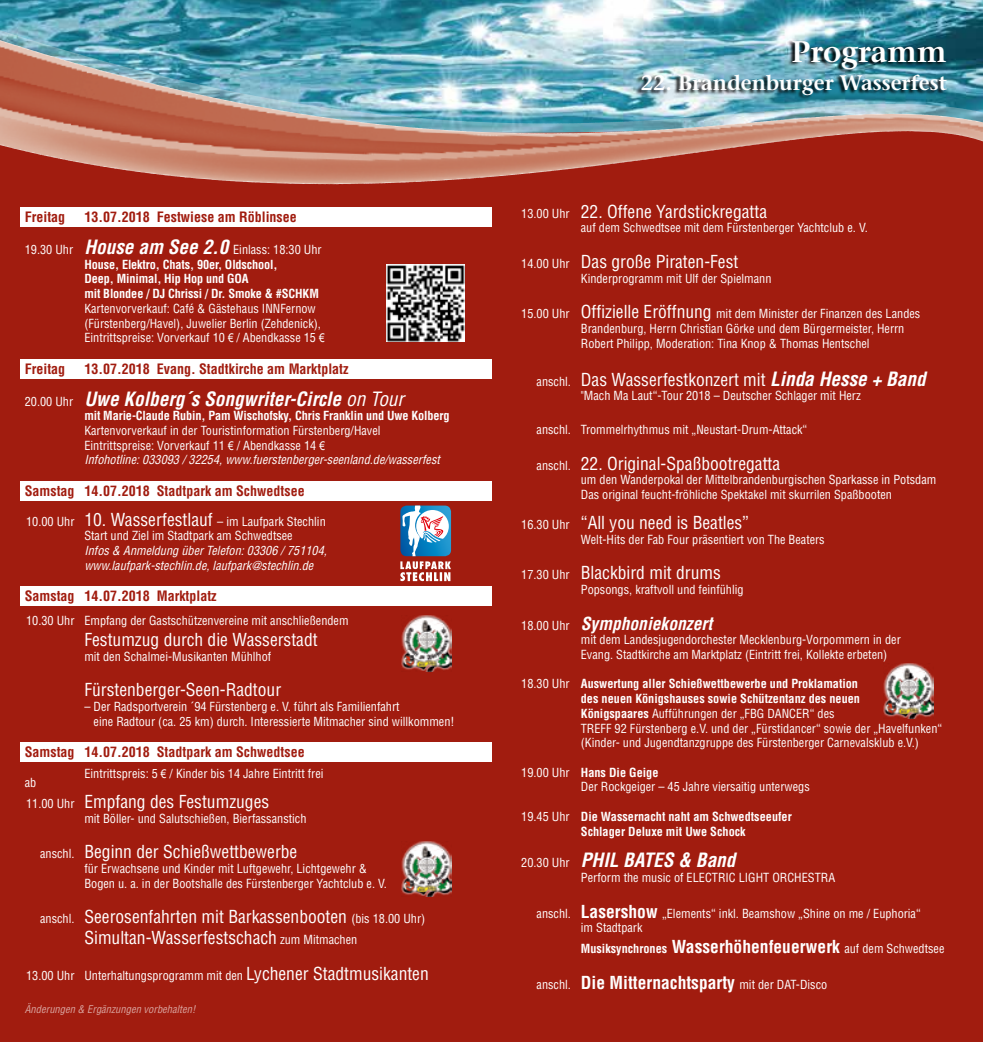
<style>
.page{position:relative;width:983px;height:1042px;background:#fff}
.page>*{position:absolute;margin:0;border:0;box-sizing:border-box;transform-origin:0 0}
.t1{font:600 29.75px "Stone Serif";color:#fff}
.t2{font:600 21px "Stone Serif";color:#fff}
.t3{font:italic 700 condensed 19.25px "Helvetica";color:#fff}
.t4{font:condensed 17.5px/21px "Helvetica";color:#fff}
.t5{font:700 condensed 17.5px "Helvetica";color:#fff}
.t6{font:italic 700 condensed 17.5px "Helvetica";color:#fff}
.t7{font:700 condensed 14px "Helvetica";color:#a11c0f}
.t8{font:condensed 12.25px/14.7px "Helvetica";color:#fff}
.t9{font:700 condensed 12.25px/14.7px "Helvetica";letter-spacing:-.01em;color:#fff}
.t10{font:italic condensed 12.25px/14.7px "Helvetica";color:#fff}
.t11{font:italic condensed 10.5px "Helvetica";color:#fff}
.s1{font-weight:400}
.s2{font-style:italic;font-size:19.25px}
.s3{font-family:"Arial Narrow";font-stretch:normal}
.s4{font-weight:400;font-style:normal;font-size:12.25px}
.s5{font-style:italic}
.s6{font-size:17.5px}
.s7{font-size:12.25px}
.s8{font-weight:700;font-style:italic;font-size:19.25px}
.s9{font-weight:700}
.s10{font-weight:700;font-size:17.5px}
.s11{font-weight:400;font-size:12.25px}
</style>
<div class="page">
<img style="left:0;top:0;width:982px;height:126px">
<div style="left:0;top:126px;width:982px;height:916px;background:#a11c0f"></div>
<img style="left:0;top:101px;width:34px;height:42px">
<img style="left:0;top:145px;width:39px;height:9px">
<div style="left:20px;top:207px;width:471px;height:20px;background:#fff"></div>
<div style="left:20px;top:481px;width:471px;height:20px;background:#fff"></div>
<div style="left:20px;top:586px;width:471px;height:20px;background:#fff"></div>
<div style="left:20px;top:359px;width:471px;height:19px;background:#fff"></div>
<div style="left:635px;top:40px;width:310px;height:60px;background:#000;opacity:.95"></div>
<svg style="left:400px;top:505px;width:51px;height:76px"></svg>
<img style="left:401px;top:841px;width:50px;height:56px">
<img style="left:401px;top:616px;width:50px;height:55px">
<img style="left:883px;top:663px;width:50px;height:56px">
<div style="left:20px;top:742px;width:471px;height:20px;background:#fff"></div>
<img style="left:386px;top:264px;width:78px;height:78px">
<p class="t7" style="left:25px;top:209px;width:42px">Freitag</p>
<p class="t7" style="left:84px;top:209px;width:214px">13.07.2018 Festwiese am Röblinsee</p>
<p class="t9" style="left:84px;top:242px;width:239px;text-indent:-60px"><span class="s1">19.30 Uhr</span> <span class="s2">House am See 2.0</span> <span class="s1">Einlass: 18:30 Uhr </span>House, Elektro, Chats, 90er, Oldschool,<br>Deep, Minimal, Hip Hop und GOA<br>mit Blondee / DJ Chrissi / Dr. Smoke &amp; #SCHKM</p>
<p class="t8" style="left:84px;top:301px;width:242px">Kartenvorverkauf: Café &amp; Gästehaus INNFernow (Fürstenberg/Havel), Juwelier Berlin (Zehdenick),<br>Eintrittspreise: Vorverkauf 10 <span class="s3">€</span> / Abendkasse 15 <span class="s3">€</span></p>
<p class="t7" style="left:25px;top:360px;width:42px">Freitag</p>
<p class="t7" style="left:84px;top:360px;width:266px">13.07.2018 Evang. Stadtkirche am Marktplatz</p>
<h3 class="t3" style="left:25px;top:387px;width:380px"><span class="s4">20.00 Uhr</span> Uwe Kolberg´s Songwriter-Circle <span class="s1">on Tour</span></h3>
<p class="t9" style="left:84px;top:408px;width:366px">mit Marie-Claude Rubin, Pam Wischofsky, Chris Franklin und Uwe Kolberg</p>
<p class="t8" style="left:84px;top:423px;width:357px">Kartenvorverkauf in der Touristinformation Fürstenberg/Havel<br>Eintrittspreise: Vorverkauf 11 <span class="s3">€</span> / Abendkasse 14 <span class="s3">€<br></span><span class="s5">Infohotline: 033093 / 32254, www.fuerstenberger-seenland.de/wasserfest</span></p>
<p class="t7" style="left:25px;top:482px;width:281px">Samstag 14.07.2018 Stadtpark am Schwedtsee</p>
<p class="t8" style="left:84px;top:514px;width:243px;text-indent:-58px">10.00 Uhr <span class="s6">10. Wasserfestlauf</span> – im Laufpark Stechlin<br>Start und Ziel im Stadtpark am Schwedtsee</p>
<p class="t10" style="left:84px;top:543px;width:244px">Infos &amp; Anmeldung über Telefon: 03306 / 751104, www.laufpark-stechlin.de, laufpark@stechlin.de</p>
<p class="t7" style="left:25px;top:588px;width:193px">Samstag 14.07.2018 Marktplatz</p>
<p class="t8" style="left:26px;top:613px;width:324px">10.30 Uhr Empfang der Gastschützenvereine mit anschließendem</p>
<h3 class="t4" style="left:84px;top:628px;width:235px">Festumzug durch die Wasserstadt</h3>
<p class="t8" style="left:84px;top:648px;width:188px">mit den Schalmei-Musikanten Mühlhof</p>
<h3 class="t4" style="left:84px;top:679px;width:198px">Fürstenberger-Seen-Radtour</h3>
<p class="t8" style="left:94px;top:699px;width:362px;text-indent:-9px">– Der Radsportverein ´94 Fürstenberg e. V. führt als Familienfahrt<br>eine Radtour (ca. 25 km) durch. Interessierte Mitmacher sind willkommen!</p>
<p class="t7" style="left:25px;top:743px;width:281px">Samstag 14.07.2018 Stadtpark am Schwedtsee</p>
<p class="t8" style="left:84px;top:766px;width:240px">Eintrittspreis: 5 <span class="s3">€</span> / Kinder bis 14 Jahre Eintritt frei</p>
<p class="t8" style="left:25px;top:775px;width:13px">ab</p>
<h3 class="t4" style="left:26px;top:791px;width:244px"><span class="s7">11.00 Uhr</span> Empfang des Festumzuges</h3>
<p class="t8" style="left:84px;top:810px;width:223px">mit Böller- und Salutschießen, Bierfassanstich</p>
<h3 class="t4" style="left:40px;top:841px;width:259px"><span class="s7">anschl.</span> Beginn der Schießwettbewerbe</h3>
<p class="t8" style="left:84px;top:861px;width:304px">für Erwachsene und Kinder mit Luftgewehr, Lichtgewehr &amp;<br>Bogen u. a. in der Bootshalle des Fürstenberger Yachtclub e. V.</p>
<h3 class="t4" style="left:84px;top:906px;width:342px;text-indent:-44px"><span class="s7">anschl.</span> Seerosenfahrten mit Barkassenbooten <span class="s7">(bis 18.00 Uhr)<br></span>Simultan-Wasserfestschach <span class="s7">zum Mitmachen</span></h3>
<p class="t8" style="left:26px;top:968px;width:404px">13.00 Uhr Unterhaltungsprogramm mit den <span class="s6">Lychener Stadtmusikanten</span></p>
<p class="t11" style="left:25px;top:1002px;width:172px">Änderungen &amp; Ergänzungen vorbehalten!</p>
<h1 class="t1" style="left:791px;top:33px;width:157px">Programm</h1>
<h2 class="t2" style="left:640px;top:70px;width:307px">22. Brandenburger Wasserfest</h2>
<h3 class="t4" style="left:521px;top:200px;width:247px"><span class="s7">13.00 Uhr</span> 22. Offene Yardstickregatta</h3>
<p class="t8" style="left:580px;top:220px;width:288px">auf dem Schwedtsee mit dem Fürstenberger Yachtclub e. V.</p>
<h3 class="t4" style="left:521px;top:251px;width:218px"><span class="s7">14.00 Uhr</span> Das große Piraten-Fest</h3>
<p class="t8" style="left:580px;top:271px;width:192px">Kinderprogramm mit Ulf der Spielmann</p>
<p class="t8" style="left:580px;top:306px;width:341px;text-indent:-60px">15.00 Uhr <span class="s6">Offizielle Eröffnung</span> mit dem Minister der Finanzen des Landes<br>Brandenburg, Herrn Christian Görke und dem Bürgermeister, Herrn<br>Robert Philipp, Moderation: Tina Knop &amp; Thomas Hentschel</p>
<h3 class="t4" style="left:536px;top:368px;width:390px"><span class="s7">anschl.</span> Das Wasserfestkonzert mit <span class="s8">Linda Hesse + Band</span></h3>
<p class="t8" style="left:580px;top:388px;width:281px">"Mach Ma Laut“-Tour 2018 – Deutscher Schlager mit Herz</p>
<p class="t8" style="left:536px;top:422px;width:272px">anschl. Trommelrhythmus mit „Neustart-Drum-Attack“</p>
<h3 class="t4" style="left:536px;top:452px;width:245px"><span class="s7">anschl.</span> 22. Original-Spaßbootregatta</h3>
<p class="t8" style="left:580px;top:472px;width:357px">um den Wanderpokal der Mittelbrandenburgischen Sparkasse in Potsdam<br>Das original feucht-fröhliche Spektakel mit skurrilen Spaßbooten</p>
<h3 class="t4" style="left:521px;top:511px;width:229px"><span class="s7">16.30 Uhr</span> “All you need is Beatles”</h3>
<p class="t8" style="left:580px;top:531px;width:245px">Welt-Hits der Fab Four präsentiert von The Beaters</p>
<h3 class="t4" style="left:521px;top:562px;width:201px"><span class="s7">17.30 Uhr</span> Blackbird mit drums</h3>
<p class="t8" style="left:580px;top:582px;width:164px">Popsongs, kraftvoll und feinfühlig</p>
<h3 class="t6" style="left:521px;top:613px;width:192px"><span class="s4">18.00 Uhr</span> Symphoniekonzert</h3>
<p class="t8" style="left:580px;top:632px;width:321px">mit dem Landesjugendorchester Mecklenburg-Vorpommern in der<br>Evang. Stadtkirche am Marktplatz (Eintritt frei, Kollekte erbeten)</p>
<p class="t8" style="left:580px;top:676px;width:363px;text-indent:-60px">18.30 Uhr <span class="s9">Auswertung aller Schießwettbewerbe und Proklamation<br>des neuen Königshauses sowie Schützentanz des neuen<br>Königspaares</span> Aufführungen der „FBG DANCER“ des<br>TREFF 92 Fürstenberg e.V. und der „Fürstidancer“ sowie der „Havelfunken“ (Kinder- und Jugendtanzgruppe des Fürstenberger Carnevalsklub e.V.)</p>
<p class="t8" style="left:580px;top:764px;width:230px;text-indent:-60px">19.00 Uhr <span class="s9">Hans Die Geige<br></span>Der Rockgeiger – 45 Jahre viersaitig unterwegs</p>
<p class="t9" style="left:580px;top:809px;width:212px;text-indent:-60px"><span class="s1">19.45 Uhr</span> Die Wassernacht naht am Schwedtseeufer<br>Schlager Deluxe mit Uwe Schock</p>
<h3 class="t3" style="left:521px;top:848px;width:216px"><span class="s4">20.30 Uhr</span> PHIL BATES &amp; Band</h3>
<p class="t8" style="left:580px;top:870px;width:256px">Perform the music of ELECTRIC LIGHT ORCHESTRA</p>
<p class="t8" style="left:580px;top:906px;width:341px;text-indent:-44px">anschl. <span class="s10">Lasershow</span> „Elements“ inkl. Beamshow „Shine on me / Euphoria“ im Stadtpark</p>
<h3 class="t5" style="left:580px;top:936px;width:365px"><span class="s7">Musiksynchrones</span> Wasserhöhenfeuerwerk <span class="s11">auf dem Schwedtsee</span></h3>
<p class="t8" style="left:536px;top:977px;width:292px">anschl. <span class="s10">Die Mitternachtsparty</span> mit der DAT-Disco</p>
</div>
